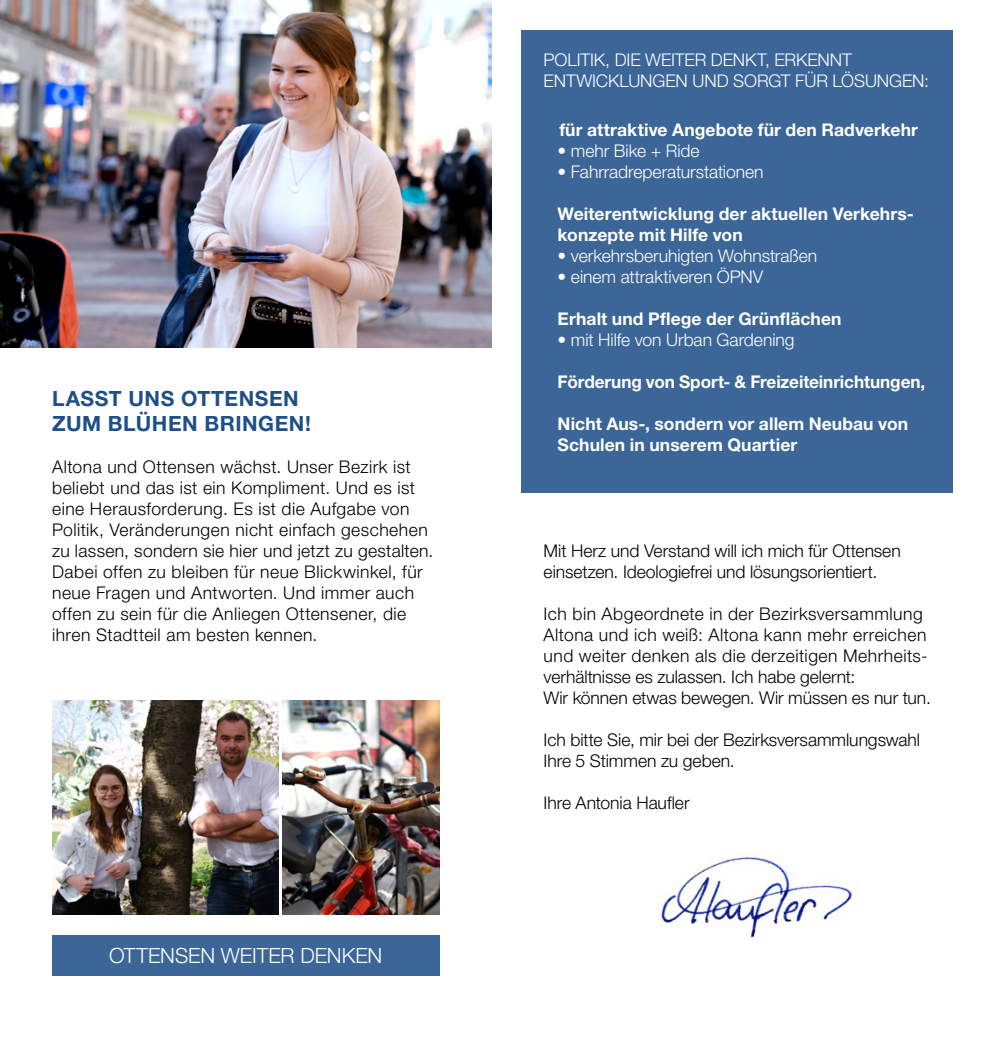
<style>
.page{position:relative;width:983px;height:1042px;background:#fff}
.page>*{position:absolute;margin:0;border:0;box-sizing:border-box;transform-origin:0 0}
.t1{font:700 21px/24.5px "Helvetica Neue";letter-spacing:.025em;color:#1d4f88}
.t2{font:300 21px "Helvetica Neue";letter-spacing:-.005em;color:#fff}
.t3{font:300 17.5px/21px "Helvetica Neue";letter-spacing:.025em;color:#000}
.t4{font:700 17.5px/21px "Helvetica Neue";letter-spacing:.005em;color:#fff}
.t5{font:300 17.5px/21px "Helvetica Neue";letter-spacing:-.005em;color:#fff}
.t6{font:300 17.5px/21px "Helvetica Neue";letter-spacing:-.005em;color:#000}
</style>
<div class="page">
<img style="left:52px;top:701px;width:226px;height:214px">
<img style="left:283px;top:701px;width:156px;height:214px">
<img style="left:0;top:0;width:491px;height:347px">
<img style="left:661px;top:856px;width:194px;height:83px">
<div style="left:521px;top:30px;width:431px;height:462px;background:#3b6697"></div>
<div style="left:52px;top:935px;width:387px;height:41px;background:#3b6697"></div>
<p class="t1" style="left:52px;top:386px;width:260px">LASST UNS OTTENSEN<br>ZUM BLÜHEN BRINGEN!</p>
<p class="t3" style="left:52px;top:455px;width:382px">Altona und Ottensen wächst. Unser Bezirk ist beliebt und das ist ein Kompliment. Und es ist eine Herausforderung. Es ist die Aufgabe von Politik, Veränderungen nicht einfach geschehen zu lassen, sondern sie hier und jetzt zu gestalten.<br>Dabei offen zu bleiben für neue Blickwinkel, für neue Fragen und Antworten. Und immer auch offen zu sein für die Anliegen Ottensener, die ihren Stadtteil am besten kennen.</p>
<p class="t2" style="left:109px;top:942px;width:275px">OTTENSEN WEITER DENKEN</p>
<p class="t5" style="left:543px;top:49px;width:387px">POLITIK, DIE WEITER DENKT, ERKENNT<br>ENTWICKLUNGEN UND SORGT FÜR LÖSUNGEN:</p>
<p class="t4" style="left:559px;top:119px;width:360px">für attraktive Angebote für den Radverkehr</p>
<p class="t5" style="left:557px;top:140px;width:143px">• mehr Bike + Ride</p>
<p class="t5" style="left:557px;top:161px;width:207px">• Fahrradreperaturstationen</p>
<p class="t4" style="left:557px;top:203px;width:358px">Weiterentwicklung der aktuellen Verkehrs&shy;konzepte mit Hilfe von</p>
<p class="t5" style="left:557px;top:245px;width:261px">• verkehrsberuhigten Wohnstraßen</p>
<p class="t5" style="left:557px;top:266px;width:207px">• einem attraktiveren ÖPNV</p>
<p class="t4" style="left:557px;top:308px;width:285px">Erhalt und Pflege der Grünflächen</p>
<p class="t5" style="left:557px;top:329px;width:238px">• mit Hilfe von Urban Gardening</p>
<p class="t4" style="left:557px;top:371px;width:369px">Förderung von Sport- &amp; Freizeiteinrichtungen,</p>
<p class="t4" style="left:557px;top:413px;width:352px">Nicht Aus-, sondern vor allem Neubau von<br>Schulen in unserem Quartier</p>
<p class="t6" style="left:543px;top:540px;width:358px">Mit Herz und Verstand will ich mich für Ottensen einsetzen. Ideologiefrei und lösungsorientiert.</p>
<p class="t3" style="left:543px;top:603px;width:388px">Ich bin Abgeordnete in der Bezirksversammlung Altona und ich weiß: Altona kann mehr erreichen und weiter denken als die derzeitigen Mehrheits&shy;verhältnisse es zulassen. Ich habe gelernt:<br>Wir können etwas bewegen. Wir müssen es nur tun.</p>
<p class="t6" style="left:543px;top:729px;width:378px">Ich bitte Sie, mir bei der Bezirksversammlungswahl<br>Ihre 5 Stimmen zu geben.</p>
<p class="t6" style="left:543px;top:792px;width:147px">Ihre Antonia Haufler</p>
</div>
